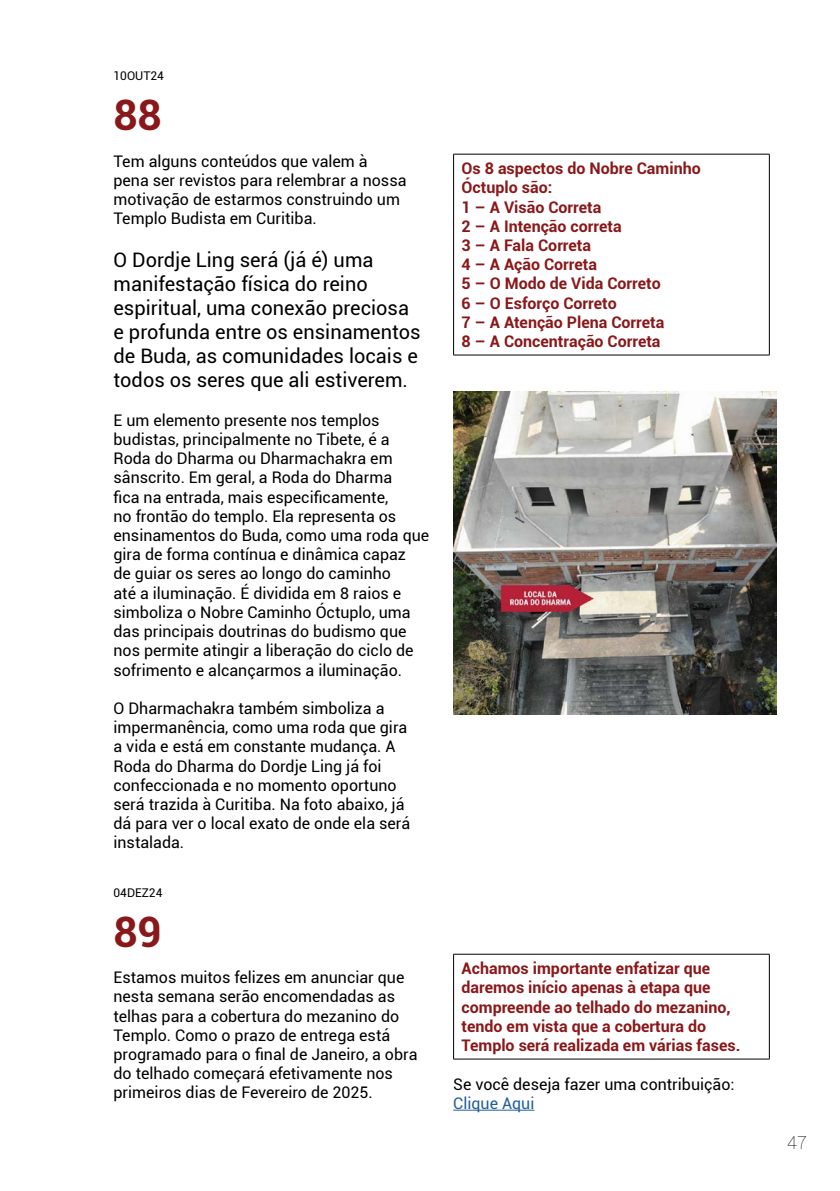
<style>
.page{position:relative;width:840px;height:1191px;background:#fff}
.page>*{position:absolute;margin:0;border:0;box-sizing:border-box;transform-origin:0 0}
.t1{font:700 42px "Roboto";color:#89181a}
.t2{font:20px/24px "Roboto";color:#000}
.t3{font:100 18px "Roboto";color:#000}
.t4{font:16px/19.2px "Roboto";color:#000}
.t5{font:700 16px/19.2px "Roboto";color:#89181a}
.t6{font:16px "Roboto";color:#215e9e}
.t7{font:12px "Roboto";color:#000}
</style>
<div class="page">
<hr style="left:453px;top:154px;width:316px;height:1px;background:#000">
<hr style="left:453px;top:154px;width:1px;height:201px;background:#000">
<hr style="left:768px;top:154px;width:1px;height:201px;background:#000">
<hr style="left:453px;top:355px;width:316px;height:1px;background:#000">
<img style="left:453px;top:391px;width:323px;height:323px">
<hr style="left:453px;top:1109px;width:81px;height:1px;background:#215e9e">
<hr style="left:453px;top:954px;width:316px;height:1px;background:#000">
<hr style="left:453px;top:954px;width:1px;height:104px;background:#000">
<hr style="left:768px;top:954px;width:1px;height:104px;background:#000">
<hr style="left:453px;top:1058px;width:316px;height:1px;background:#000">
<p class="t7" style="left:113px;top:67px;width:52px">10OUT24</p>
<h1 class="t1" style="left:113px;top:86px;width:50px">88</h1>
<p class="t4" style="left:113px;top:151px;width:294px">Tem alguns conteúdos que valem à pena ser revistos para relembrar a nossa motivação de estarmos construindo um Templo Budista em Curitiba.</p>
<p class="t2" style="left:113px;top:247px;width:308px">O Dordje Ling será (já é) uma manifestação física do reino espiritual, uma conexão preciosa e profunda entre os ensinamentos de Buda, as comunidades locais e todos os seres que ali estiverem.</p>
<p class="t4" style="left:113px;top:410px;width:317px">E um elemento presente nos templos budistas, principalmente no Tibete, é a Roda do Dharma ou Dharmachakra em sânscrito. Em geral, a Roda do Dharma<br>fica na entrada, mais especificamente,<br>no frontão do templo. Ela representa os ensinamentos do Buda, como uma roda que gira de forma contínua e dinâmica capaz<br>de guiar os seres ao longo do caminho<br>até a iluminação. É dividida em 8 raios e simboliza o Nobre Caminho Óctuplo, uma das principais doutrinas do budismo que nos permite atingir a liberação do ciclo de sofrimento e alcançarmos a iluminação.</p>
<p class="t4" style="left:113px;top:698px;width:298px">O Dharmachakra também simboliza a impermanência, como uma roda que gira a vida e está em constante mudança. A Roda do Dharma do Dordje Ling já foi confeccionada e no momento oportuno será trazida à Curitiba. Na foto abaixo, já dá para ver o local exato de onde ela será instalada.</p>
<p class="t5" style="left:461px;top:158px;width:240px">Os 8 aspectos do Nobre Caminho<br>Óctuplo são:<br>1 – A Visão Correta<br>2 – A Intenção correta<br>3 – A Fala Correta<br>4 – A Ação Correta<br>5 – O Modo de Vida Correto<br>6 – O Esforço Correto<br>7 – A Atenção Plena Correta<br>8 – A Concentração Correta</p>
<p class="t7" style="left:113px;top:884px;width:50px">04DEZ24</p>
<h1 class="t1" style="left:113px;top:902px;width:50px">89</h1>
<p class="t4" style="left:113px;top:967px;width:305px">Estamos muitos felizes em anunciar que nesta semana serão encomendadas as telhas para a cobertura do mezanino do Templo. Como o prazo de entrega está programado para o final de Janeiro, a obra do telhado começará efetivamente nos primeiros dias de Fevereiro de 2025.</p>
<p class="t5" style="left:461px;top:958px;width:280px">Achamos importante enfatizar que daremos início apenas à etapa que compreende ao telhado do mezanino, tendo em vista que a cobertura do Templo será realizada em várias fases.</p>
<p class="t4" style="left:453px;top:1073px;width:282px">Se você deseja fazer uma contribuição:</p>
<p class="t6" style="left:453px;top:1092px;width:83px">Clique Aqui</p>
<p class="t3" style="left:786px;top:1130px;width:21px">47</p>
</div>
